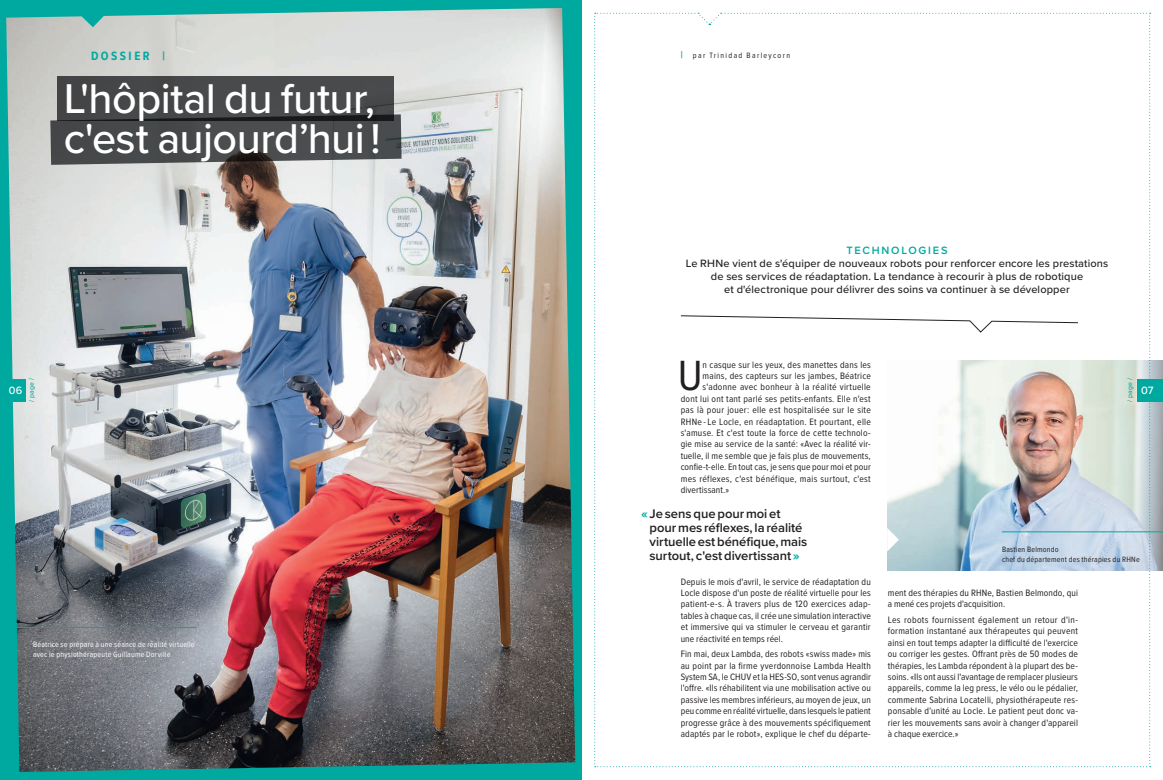
<style>
.page{position:relative;width:1163px;height:780px;background:#fff}
.page>*{position:absolute;margin:0;border:0;box-sizing:border-box;transform-origin:0 0}
.t1{font:43.8px "Proxima Nova Cond";color:#231f20}
.t2{font:500 43.1px/39.9px "Proxima Nova";letter-spacing:-.015em;color:#fff}
.t3{font:600 13px/14px "Proxima Nova";letter-spacing:-.005em;color:#231f20}
.t4{font:700 12.5px "Proxima Nova Cond";color:#00a9a0}
.t5{font:500 11px/13px "Proxima Nova";letter-spacing:.01em;color:#231f20;text-align:center}
.t6{font:600 11px "Proxima Nova";letter-spacing:.16em;color:#00a9a0}
.t7{font:500 11px "Proxima Nova";color:#fff}
.t8{font:9.6px/11.4px "Proxima Nova Cond";letter-spacing:.015em;color:#231f20;text-align:justify}
.t9{font:8px/10px "Proxima Nova Cond";letter-spacing:.025em;color:#fff}
.t10{font:8px/10px "Proxima Nova Cond";letter-spacing:.025em;color:#231f20}
.t11{font:8px "Proxima Nova Cond";letter-spacing:.165em;color:#231f20}
.t12{font:500 6.8px "Proxima Nova";letter-spacing:.04em;color:#00a9a0}
.s1{font-weight:700;font-size:10px;color:#00a9a0}
.s2{font-weight:700;color:#00a9a0}
</style>
<div class="page">
<img style="left:1150px;top:360px;width:12px;height:210px">
<div style="left:0;top:0;width:581px;height:780px;background:#00a9a0"></div>
<img style="left:6px;top:8px;width:569px;height:764px">
<div style="left:0;top:378px;width:26px;height:23px;background:#00a9a0"></div>
<div style="left:57px;top:76px;width:336px;height:45px;background:#494a4c"></div>
<svg style="left:50px;top:114px;width:351px;height:51px;background:#4c4e4f"></svg>
<svg style="left:594px;top:13px;width:556px;height:754px"></svg>
<div style="left:1137px;top:378px;width:25px;height:23px;background:#00a9a0"></div>
<hr style="left:0;top:627px;width:196px;height:1px;background:#00a9a0">
<hr style="left:1001px;top:531px;width:161px;height:1px;background:#00a9a0">
<h3 class="t4" style="left:91px;top:46px;width:10px">DOSSIER</h3>
<h3 class="t4" style="left:163px;top:46px;width:4px">|</h3>
<h2 class="t2" style="left:64px;top:77px;width:318px">L'hôpital du futur, c'est aujourd’hui !</h2>
<p class="t11" style="left:680px;top:49px;width:111px"><span class="s1">|</span> par Trinidad Barleycorn</p>
<p class="t6" style="left:846px;top:241px;width:102px">TECHNOLOGIES</p>
<p class="t5" style="left:685px;top:256px;width:424px">Le RHNe vient de s'équiper de nouveaux robots pour renforcer encore les prestations de ses services de réadaptation. La tendance à recourir à plus de robotique<br>et d'électronique pour délivrer des soins va continuer à se développer</p>
<p class="t12" style="left:26px;top:401px;width:25px;rotate:-90deg">/ page /</p>
<p class="t7" style="left:9px;top:382px;width:15px">06</p>
<h1 class="t1" style="left:677px;top:343px;width:20px">U</h1>
<p class="t8" style="left:702px;top:358px;width:170px">n casque sur les yeux, des manettes dans les</p>
<p class="t8" style="left:702px;top:369px;width:170px">mains, des capteurs sur les jambes, Béatrice</p>
<p class="t8" style="left:702px;top:381px;width:170px">s'adonne avec bonheur à la réalité virtuelle</p>
<p class="t8" style="left:680px;top:392px;width:191px">dont lui ont tant parlé ses petits-enfants. Elle n'est</p>
<p class="t8" style="left:680px;top:404px;width:191px">pas là pour jouer: elle est hospitalisée sur le site</p>
<p class="t8" style="left:680px;top:415px;width:191px">RHNe - Le Locle, en réadaptation. Et pourtant, elle</p>
<p class="t8" style="left:680px;top:426px;width:191px">s'amuse. Et c'est toute la force de cette technolo-</p>
<p class="t8" style="left:680px;top:438px;width:191px">gie mise au service de la santé: «Avec la réalité vir-</p>
<p class="t8" style="left:680px;top:449px;width:191px">tuelle, il me semble que je fais plus de mouvements,</p>
<p class="t8" style="left:680px;top:461px;width:191px">confie-t-elle. En tout cas, je sens que pour moi et pour</p>
<p class="t8" style="left:680px;top:472px;width:191px">mes réflexes, c'est bénéfique, mais surtout, c'est</p>
<p class="t8" style="left:680px;top:483px;width:50px">divertissant.»</p>
<h3 class="t3" style="left:649px;top:506px;width:159px;text-indent:-8px"><span class="s2">«</span>Je sens que pour moi et pour mes réflexes, la réalité virtuelle est bénéfique, mais surtout, c'est divertissant <span class="s2">»</span></h3>
<p class="t12" style="left:1124px;top:401px;width:25px;rotate:-90deg">/ page /</p>
<p class="t7" style="left:1140px;top:382px;width:14px">07</p>
<p class="t10" style="left:1001px;top:544px;width:139px">Bastien Belmondo<br>chef du département des thérapies du RHNe</p>
<p class="t9" style="left:33px;top:639px;width:163px">Béatrice se prépare à une séance de réalité virtuelle avec le physiothérapeute Guillaume Dorville</p>
<p class="t8" style="left:680px;top:575px;width:191px">Depuis le mois d'avril, le service de réadaptation du Locle dispose d'un poste de réalité virtuelle pour les patient-e-s. À travers plus de 120 exercices adap&shy;tables à chaque cas, il crée une simulation interactive et immersive qui va stimuler le cerveau et garantir une réactivité en temps réel.</p>
<p class="t8" style="left:680px;top:648px;width:191px">Fin mai, deux Lambda, des robots «swiss made» mis au point par la firme yverdonnoise Lambda Health System SA, le CHUV et la HES-SO, sont venus agrandir l'offre. «Ils réhabilitent via une mobilisation active ou passive les membres inférieurs, au moyen de jeux, un peu comme en réalité virtuelle, dans lesquels le patient progresse grâce à des mouvements spécifiquement adaptés par le robot», explique le chef du départe-</p>
<p class="t8" style="left:887px;top:586px;width:191px">ment des thérapies du RHNe, Bastien Belmondo, qui a mené ces projets d'acquisition.</p>
<p class="t8" style="left:887px;top:613px;width:191px">Les robots fournissent également un retour d'in&shy;formation instantané aux thérapeutes qui peuvent ainsi en tout temps adapter la difficulté de l'exercice ou corriger les gestes. Offrant près de 50 modes de thérapies, les Lambda répondent à la plupart des be&shy;soins. «Ils ont aussi l'avantage de remplacer plusieurs appareils, comme la leg press, le vélo ou le pédalier, commente Sabrina Locatelli, physiothérapeute res&shy;ponsable d’unité au Locle. Le patient peut donc va&shy;rier les mouvements sans avoir à changer d'appareil à chaque exercice.»</p>
</div>
